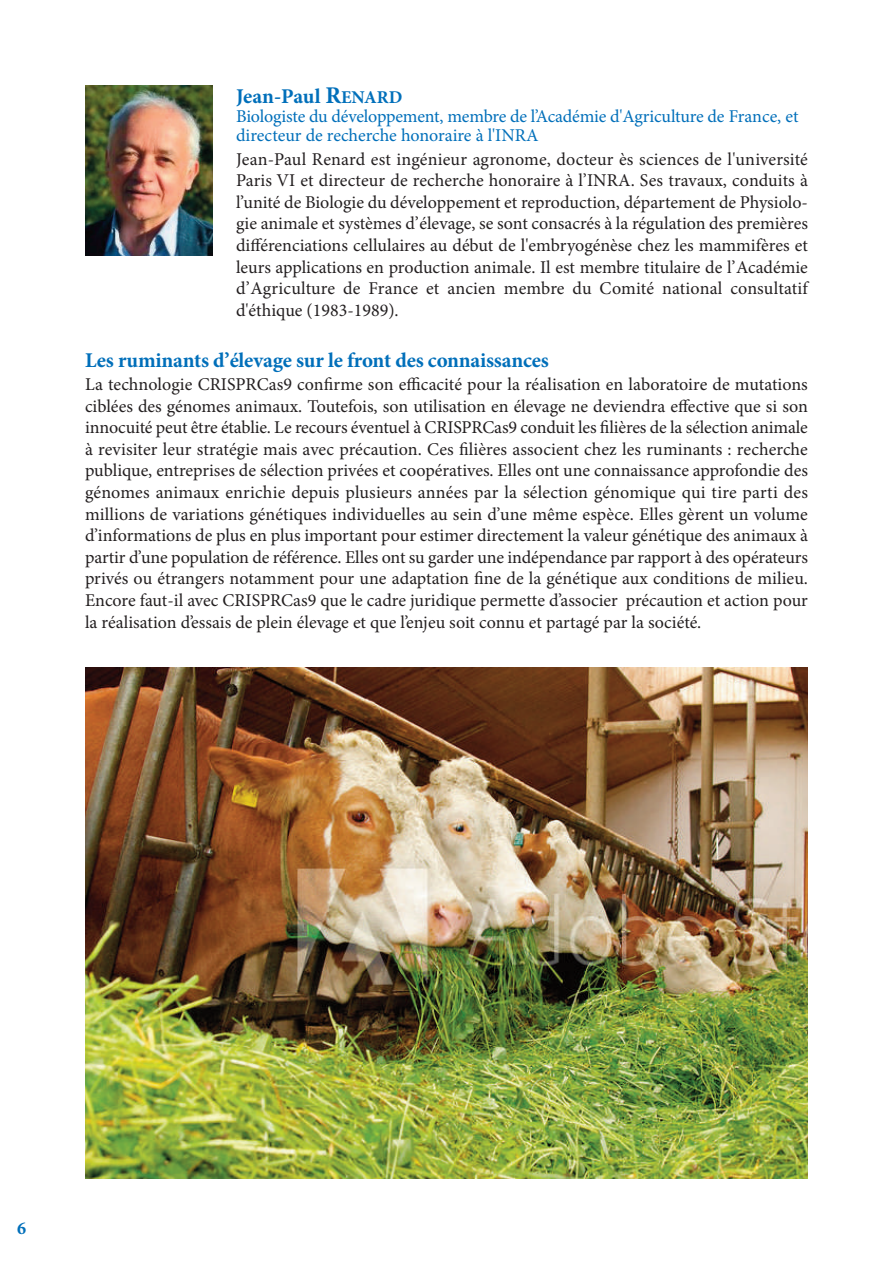
<style>
.page{position:relative;width:893px;height:1263px;background:#fff}
.page>*{position:absolute;margin:0;border:0;box-sizing:border-box;transform-origin:0 0}
.t1{font:700 21px "Minion Pro";letter-spacing:-.01em;color:#006fba}
.t2{font:18px/21.6px "Minion Pro";color:#231f20;text-align:justify}
.t3{font:18px/19.5px "Minion Pro";letter-spacing:-.01em;color:#006fba}
.t4{font:700 18px "Minion Pro";color:#006fba}
.s1{font-size:24px}
.s2{font-size:18px}
</style>
<div class="page">
<img style="left:85px;top:668px;width:723px;height:511px">
<img style="left:85px;top:85px;width:128px;height:170px">
<p class="t1" style="left:236px;top:88px;width:168px">Jean-Paul <span class="s1">R</span><span class="s2">enaRD</span></p>
<p class="t3" style="left:236px;top:108px;width:564px">Biologiste du développement, membre de l’Académie d'Agriculture de France, et directeur de recherche honoraire à l'INRA</p>
<p class="t2" style="left:236px;top:150px;width:573px">Jean-Paul Renard est ingénieur agronome, docteur ès sciences de l'université Paris VI et directeur de recherche honoraire à l’INRA. Ses travaux, conduits à l’unité de Biologie du développement et reproduction, département de Physiolo&shy;gie animale et systèmes d’élevage, se sont consacrés à la régulation des premières différenciations cellulaires au début de l'embryogénèse chez les mammifères et leurs applications en production animale. Il est membre titulaire de l’Académie d’Agriculture de France et ancien membre du Comité national consultatif d'éthique (1983-1989).</p>
<p class="t1" style="left:85px;top:352px;width:465px">les ruminants d’élevage sur le front des connaissances</p>
<p class="t2" style="left:85px;top:375px;width:724px">La technologie CRISPRCas9 confirme son efficacité pour la réalisation en laboratoire de mutations ciblées des génomes animaux. Toutefois, son utilisation en élevage ne deviendra effective que si son innocuité peut être établie. Le recours éventuel à CRISPRCas9 conduit les filières de la sélection animale à revisiter leur stratégie mais avec précaution. Ces filières associent chez les ruminants : recherche publique, entreprises de sélection privées et coopératives. Elles ont une connaissance approfondie des génomes animaux enrichie depuis plusieurs années par la sélection génomique qui tire parti des millions de variations génétiques individuelles au sein d’une même espèce. Elles gèrent un volume d’informations de plus en plus important pour estimer directement la valeur génétique des animaux à partir d’une population de référence. Elles ont su garder une indépendance par rapport à des opérateurs privés ou étrangers notamment pour une adaptation fine de la génétique aux conditions de milieu.<br>Encore faut-il avec CRISPRCas9 que le cadre juridique permette d’associer précaution et action pour la réalisation d’essais de plein élevage et que l’enjeu soit connu et partagé par la société.</p>
<p class="t4" style="left:17px;top:1221px;width:10px">6</p>
</div>
